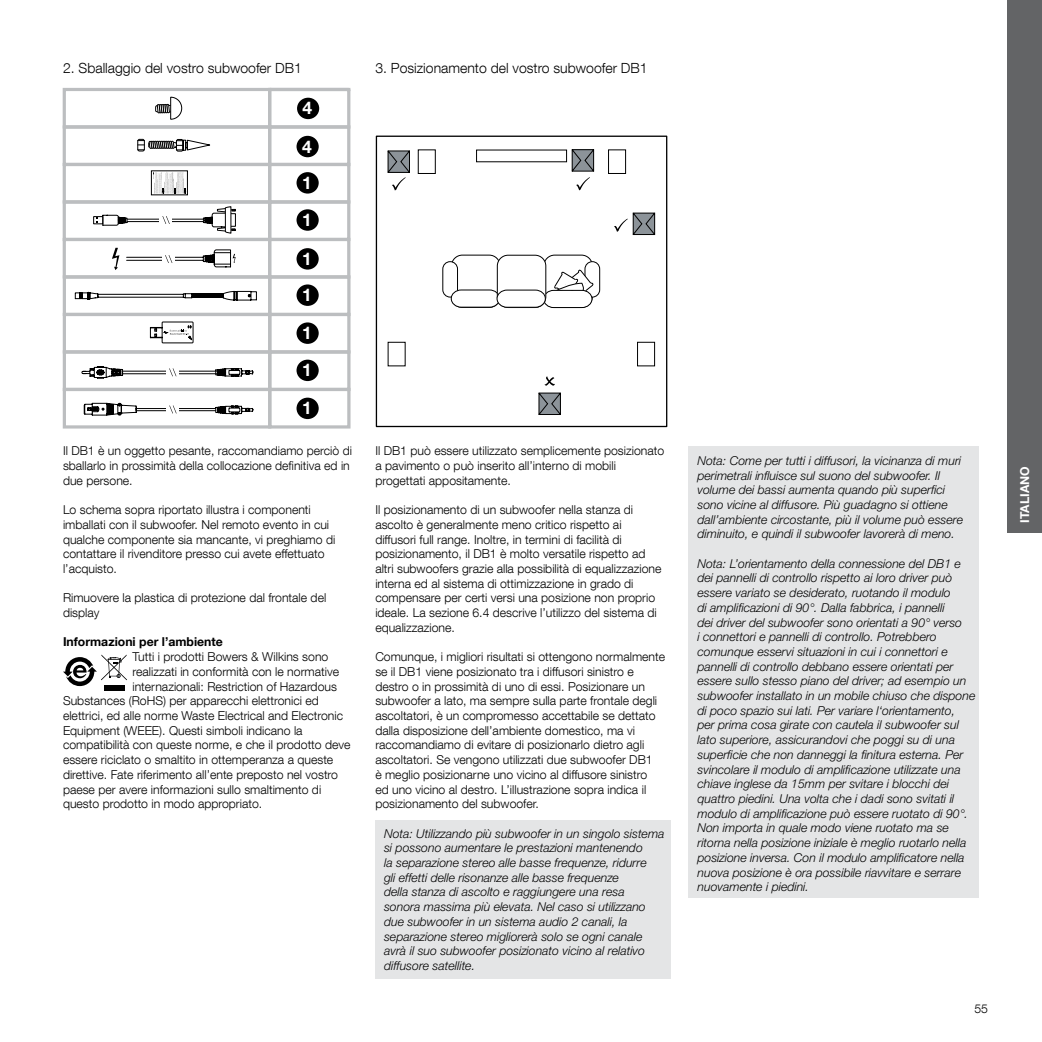
<style>
.page{position:relative;width:1042px;height:1042px;background:#fff}
.page>*{position:absolute;margin:0;border:0;box-sizing:border-box;transform-origin:0 0}
.t1{font:700 17.5px/37.6px "Helvetica Neue";color:#fff}
.t2{font:300 14px "Helvetica Neue LT Com";color:#000}
.t3{font:300 12.25px/14.7px "Helvetica Neue LT Com";color:#000}
.t4{font:italic 300 12.25px/14.7px "Helvetica Neue";color:#000}
.t5{font:700 12.25px "Helvetica Neue LT Com";color:#000}
.t6{font:700 12.25px "Helvetica Neue LT Com";color:#fff}
</style>
<div class="page">
<div style="left:1007px;top:0;width:35px;height:533px;background:#636466"></div>
<div style="left:375px;top:820px;width:295px;height:159px;background:#e4e5e6"></div>
<div style="left:104px;top:685px;width:21px;height:5px;background:#000"></div>
<svg style="left:63px;top:654px;width:64px;height:32px"></svg>
<svg style="left:63px;top:88px;width:287px;height:340px"></svg>
<div style="left:296px;top:136px;width:23px;height:21px;background:#000;border-radius:50%"></div>
<div style="left:296px;top:172px;width:23px;height:22px;background:#000;border-radius:50%"></div>
<div style="left:296px;top:209px;width:23px;height:22px;background:#000;border-radius:50%"></div>
<div style="left:296px;top:248px;width:23px;height:22px;background:#000;border-radius:50%"></div>
<div style="left:296px;top:284px;width:23px;height:22px;background:#000;border-radius:50%"></div>
<div style="left:296px;top:322px;width:23px;height:22px;background:#000;border-radius:50%"></div>
<div style="left:296px;top:360px;width:23px;height:21px;background:#000;border-radius:50%"></div>
<div style="left:296px;top:398px;width:23px;height:21px;background:#000;border-radius:50%"></div>
<div style="left:376px;top:136px;width:291px;height:291px;border:1px solid #000"></div>
<div style="left:451px;top:255px;width:49px;height:53px;border:1px solid #000;border-radius:11px"></div>
<div style="left:543px;top:255px;width:49px;height:53px;border:1px solid #000;border-radius:11px"></div>
<div style="left:443px;top:262px;width:14px;height:35px;background:#fff;border-radius:7px"></div>
<div style="left:442px;top:261px;width:16px;height:36px;border:1px solid #000;border-radius:7px"></div>
<div style="left:585px;top:262px;width:15px;height:35px;background:#fff;border-radius:7px"></div>
<div style="left:585px;top:261px;width:15px;height:36px;border:1px solid #000;border-radius:7px"></div>
<div style="left:497px;top:255px;width:49px;height:52px;background:#fff;border-radius:11px"></div>
<div style="left:497px;top:255px;width:49px;height:53px;border:1px solid #000;border-radius:11px"></div>
<svg style="left:451px;top:269px;width:143px;height:39px"></svg>
<div style="left:608px;top:150px;width:18px;height:24px;background:#fff;border:1px solid #000"></div>
<div style="left:637px;top:342px;width:18px;height:24px;background:#fff;border:1px solid #000"></div>
<svg style="left:538px;top:392px;width:23px;height:23px"></svg>
<svg style="left:544px;top:376px;width:11px;height:10px"></svg>
<svg style="left:571px;top:149px;width:23px;height:41px"></svg>
<svg style="left:614px;top:212px;width:41px;height:23px"></svg>
<svg style="left:387px;top:150px;width:23px;height:41px"></svg>
<div style="left:689px;top:446px;width:290px;height:452px;background:#e4e5e6"></div>
<p class="t2" style="left:63px;top:59px;width:240px">2. Sballaggio del vostro subwoofer DB1</p>
<h1 class="t1" style="left:302px;top:89px;width:12px;line-height:38.1px">4<br>4</h1>
<h1 class="t1" style="left:302px;top:164px;width:11px;line-height:37.1px">1<br>1</h1>
<h1 class="t1" style="left:302px;top:240px;width:11px;line-height:36.2px">1<br>1</h1>
<h1 class="t1" style="left:302px;top:314px;width:11px;text-align:justify">1<br>1<br>1</h1>
<p class="t3" style="left:63px;top:443px;width:290px">Il DB1 è un oggetto pesante, raccomandiamo perciò di sballarlo in prossimità della collocazione definitiva ed in due persone.</p>
<p class="t3" style="left:63px;top:502px;width:274px">Lo schema sopra riportato illustra i componenti imballati con il subwoofer. Nel remoto evento in cui qualche componente sia mancante, vi preghiamo di contattare il rivenditore presso cui avete effettuato l’acquisto.</p>
<p class="t3" style="left:63px;top:590px;width:265px">Rimuovere la plastica di protezione dal frontale del display</p>
<p class="t5" style="left:63px;top:634px;width:161px">Informazioni per l’ambiente</p>
<p class="t3" style="left:132px;top:649px;width:197px">Tutti i prodotti Bowers &amp; Wilkins sono</p>
<p class="t3" style="left:132px;top:664px;width:208px">realizzati in conformità con le normative</p>
<p class="t3" style="left:132px;top:678px;width:206px">internazionali: Restriction of Hazardous</p>
<p class="t3" style="left:63px;top:693px;width:257px">Substances (RoHS) per apparecchi elettronici ed</p>
<p class="t3" style="left:63px;top:708px;width:282px">elettrici, ed alle norme Waste Electrical and Electronic</p>
<p class="t3" style="left:63px;top:723px;width:241px">Equipment (WEEE). Questi simboli indicano la</p>
<p class="t3" style="left:63px;top:737px;width:289px">compatibilità con queste norme, e che il prodotto deve</p>
<p class="t3" style="left:63px;top:752px;width:272px">essere riciclato o smaltito in ottemperanza a queste</p>
<p class="t3" style="left:63px;top:767px;width:277px">direttive. Fate riferimento all’ente preposto nel vostro</p>
<p class="t3" style="left:63px;top:781px;width:260px">paese per avere informazioni sullo smaltimento di</p>
<p class="t3" style="left:63px;top:796px;width:201px">questo prodotto in modo appropriato.</p>
<p class="t2" style="left:375px;top:59px;width:274px">3. Posizionamento del vostro subwoofer DB1</p>
<p class="t3" style="left:375px;top:443px;width:290px">Il DB1 può essere utilizzato semplicemente posizionato a pavimento o può inserito all’interno di mobili progettati appositamente.</p>
<p class="t3" style="left:375px;top:502px;width:288px">Il posizionamento di un subwoofer nella stanza di ascolto è generalmente meno critico rispetto ai diffusori full range. Inoltre, in termini di facilità di posizionamento, il DB1 è molto versatile rispetto ad altri subwoofers grazie alla possibilità di equalizzazione interna ed al sistema di ottimizzazione in grado di compensare per certi versi una posizione non proprio ideale. La sezione 6.4 descrive l’utilizzo del sistema di equalizzazione.</p>
<p class="t3" style="left:375px;top:649px;width:291px">Comunque, i migliori risultati si ottengono normalmente se il DB1 viene posizionato tra i diffusori sinistro e destro o in prossimità di uno di essi. Posizionare un subwoofer a lato, ma sempre sulla parte frontale degli ascoltatori, è un compromesso accettabile se dettato dalla disposizione dell’ambiente domestico, ma vi raccomandiamo di evitare di posizionarlo dietro agli ascoltatori. Se vengono utilizzati due subwoofer DB1<br>è meglio posizionarne uno vicino al diffusore sinistro<br>ed uno vicino al destro. L’illustrazione sopra indica il posizionamento del subwoofer.</p>
<p class="t4" style="left:384px;top:826px;width:282px">Nota: Utilizzando più subwoofer in un singolo sistema si possono aumentare le prestazioni mantenendo<br>la separazione stereo alle basse frequenze, ridurre<br>gli effetti delle risonanze alle basse frequenze<br>della stanza di ascolto e raggiungere una resa<br>sonora massima più elevata. Nel caso si utilizzano due subwoofer in un sistema audio 2 canali, la separazione stereo migliorerà solo se ogni canale avrà il suo subwoofer posizionato vicino al relativo diffusore satellite.</p>
<p class="t4" style="left:697px;top:453px;width:267px">Nota: Come per tutti i diffusori, la vicinanza di muri perimetrali influisce sul suono del subwoofer. Il volume dei bassi aumenta quando più superfici sono vicine al diffusore. Più guadagno si ottiene dall’ambiente circostante, più il volume può essere diminuito, e quindi il subwoofer lavorerà di meno.</p>
<p class="t4" style="left:697px;top:556px;width:279px">Nota: L’orientamento della connessione del DB1 e dei pannelli di controllo rispetto ai loro driver può essere variato se desiderato, ruotando il modulo<br>di amplificazioni di 90°. Dalla fabbrica, i pannelli<br>dei driver del subwoofer sono orientati a 90° verso<br>i connettori e pannelli di controllo. Potrebbero comunque esservi situazioni in cui i connettori e pannelli di controllo debbano essere orientati per essere sullo stesso piano del driver; ad esempio un subwoofer installato in un mobile chiuso che dispone di poco spazio sui lati. Per variare l‘orientamento, per prima cosa girate con cautela il subwoofer sul lato superiore, assicurandovi che poggi su di una superficie che non danneggi la finitura esterna. Per svincolare il modulo di amplificazione utilizzate una chiave inglese da 15mm per svitare i blocchi dei quattro piedini. Una volta che i dadi sono svitati il modulo di amplificazione può essere ruotato di 90°.<br>Non importa in quale modo viene ruotato ma se ritorna nella posizione iniziale è meglio ruotarlo nella posizione inversa. Con il modulo amplificatore nella nuova posizione è ora possibile riavvitare e serrare nuovamente i piedini.</p>
<p class="t3" style="left:974px;top:1001px;width:15px">55</p>
<p class="t6" style="left:1017px;top:523px;width:58px;rotate:-90deg">ITALIANO</p>
</div>
